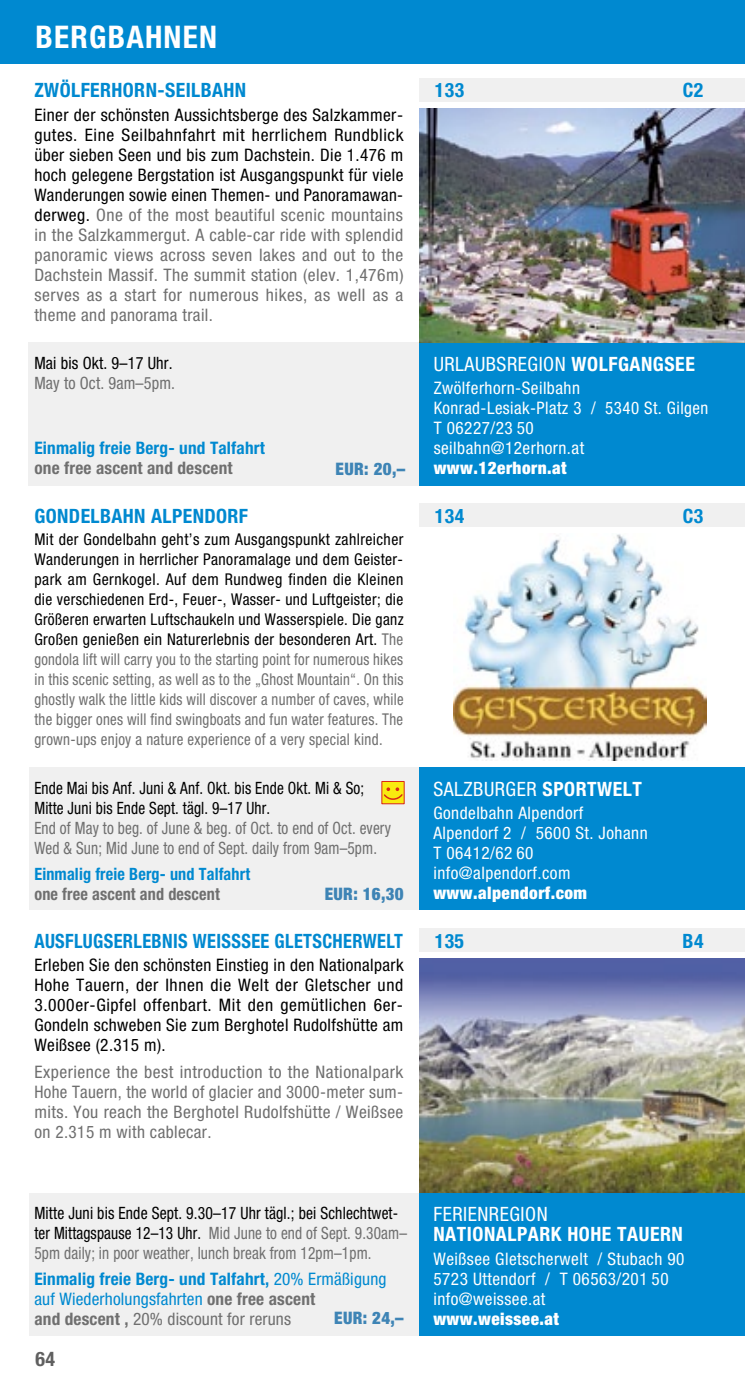
<style>
.page{position:relative;width:745px;height:1382px;background:#fff}
.page>*{position:absolute;margin:0;border:0;box-sizing:border-box;transform-origin:0 0}
.t1{font:700 condensed 31.25px "Helvetica Neue LT Std";letter-spacing:.04em;color:#fff}
.t2{font:700 condensed 20px "Helvetica Neue LT Std";color:#606060}
.t3{font:700 condensed 19.75px "Helvetica Neue LT Std";letter-spacing:.02em;color:#0089d0}
.t4{font:700 condensed 19.75px "Helvetica Neue LT Std";letter-spacing:.025em;color:#fff}
.t5{font:700 condensed 19.75px "Helvetica Neue LT Std";letter-spacing:.02em;color:#0089d0;scale:.93 1}
.t6{font:condensed 19.75px "Helvetica Neue LT Std";color:#fff}
.t7{font:condensed 17.25px/20px "Helvetica Neue LT Std";letter-spacing:.025em;color:#000;text-align:justify}
.t8{font:condensed 17.25px/20px "Helvetica Neue LT Std";letter-spacing:.025em;color:#fff}
.t9{font:condensed 17.25px/20px "Helvetica Neue LT Std";letter-spacing:.025em;color:#6f6f6f;text-align:justify}
.t10{font:condensed 17.25px/20px "Helvetica Neue LT Std";letter-spacing:.01em;color:#0089d0}
.t11{font:900 condensed 17.25px "Helvetica Neue LT Std";letter-spacing:.025em;color:#fff}
.t12{font:700 condensed 17.25px "Helvetica Neue LT Std";letter-spacing:.01em;color:#0089d0}
.t13{font:900 condensed 17.25px "Helvetica Neue LT Std";letter-spacing:.02em;color:#3e84b5}
.t14{font:700 condensed 17.25px "Helvetica Neue LT Std";letter-spacing:.01em;color:#6f6f6f}
.t15{font:condensed 17px/20px "Helvetica Neue LT Std";letter-spacing:.01em;color:#000;scale:.92 1}
.t16{font:condensed 17px/20px "Helvetica Neue LT Std";letter-spacing:.01em;color:#6f6f6f;scale:.9 1}
.t17{font:condensed 17px/20px "Helvetica Neue LT Std";letter-spacing:.01em;color:#000;scale:.9 1}
.t18{font:700 condensed 17px "Helvetica Neue LT Std";letter-spacing:.01em;color:#0089d0;scale:.95 1}
.t19{font:700 condensed 17px "Helvetica Neue LT Std";letter-spacing:.01em;color:#6f6f6f;scale:.95 1}
.t20{font:condensed 17px "Helvetica Neue LT Std";letter-spacing:.01em;color:#000;scale:.95 1}
.t21{font:condensed 17px "Helvetica Neue LT Std";letter-spacing:.01em;color:#6f6f6f;scale:.95 1}
.t22{font:condensed 16.25px/20px "Helvetica Neue LT Std";letter-spacing:.02em;color:#000;text-align:justify}
.s1{color:#6f6f6f}
.s2{font-weight:700}
.s3{font-weight:700;color:#6f6f6f}
</style>
<div class="page">
<div style="left:29px;top:1193px;width:396px;height:142px;background:#f0f0f0"></div>
<div style="left:29px;top:767px;width:396px;height:143px;background:#f0f0f0"></div>
<div style="left:29px;top:342px;width:399px;height:143px;background:#f0f0f0"></div>
<div style="left:0;top:0;width:744px;height:64px;background:#0089d0"></div>
<div style="left:419px;top:78px;width:325px;height:23px;background:#f0f0f0"></div>
<div style="left:419px;top:503px;width:325px;height:24px;background:#f0f0f0"></div>
<div style="left:419px;top:928px;width:325px;height:24px;background:#f0f0f0"></div>
<img style="left:419px;top:959px;width:325px;height:234px">
<div style="left:419px;top:1193px;width:325px;height:142px;background:#0089d0"></div>
<img style="left:453px;top:534px;width:253px;height:227px">
<div style="left:419px;top:767px;width:325px;height:143px;background:#0089d0"></div>
<img style="left:419px;top:108px;width:325px;height:235px">
<div style="left:419px;top:343px;width:325px;height:142px;background:#0089d0"></div>
<div style="left:381px;top:781px;width:23px;height:23px;background:#f9eb0f;border:1px solid #d82717"></div>
<svg style="left:382px;top:787px;width:22px;height:14px"></svg>
<h1 class="t1" style="left:35px;top:18px;width:183px">BERGBAHNEN</h1>
<p class="t3" style="left:34px;top:79px;width:167px">Zwölferhorn-Seilbahn</p>
<p class="t3" style="left:434px;top:79px;width:31px">133</p>
<p class="t3" style="left:682px;top:79px;width:22px">C 2</p>
<p class="t7" style="left:34px;top:104px;width:370px">Einer der schönsten Aussichtsberge des Salzkammer&shy;gutes. Eine Seilbahnfahrt mit herrlichem Rundblick über sieben Seen und bis zum Dachstein. Die 1.476 m hoch gelegene Bergstation ist Ausgangspunkt für viele Wanderungen sowie einen Themen- und Panoramawan&shy;derweg. <span class="s1">One of the most beautiful scenic mountains in the Salzkammergut. A cable-car ride with splendid panoramic views across seven lakes and out to the Dachstein Massif. The summit station (elev. 1,476m) serves as a start for numerous hikes, as well as a theme and panorama trail.</span></p>
<p class="t20" style="left:34px;top:353px;width:147px">Mai bis Okt. 9–17 Uhr.</p>
<p class="t21" style="left:34px;top:373px;width:149px">May to Oct. 9am–5pm.</p>
<p class="t12" style="left:34px;top:438px;width:232px">Einmalig freie Berg- und Talfahrt</p>
<p class="t14" style="left:34px;top:458px;width:199px">one free ascent and descent</p>
<p class="t13" style="left:335px;top:458px;width:71px">EUR: 20,–</p>
<p class="t6" style="left:433px;top:352px;width:22px">Urlaubsregion</p>
<p class="t4" style="left:571px;top:352px;width:59px">Wolfgang</p>
<p class="t4" style="left:664px;top:352px;width:21px">see</p>
<p class="t8" style="left:433px;top:378px;width:276px">Zwölferhorn-Seilbahn<br>Konrad-Lesiak-Platz 3 / 5340 St. Gilgen<br>T 06227/23 50<br>seilbahn@12erhorn.at</p>
<p class="t11" style="left:433px;top:458px;width:134px">www.12erhorn.at</p>
<p class="t3" style="left:34px;top:504px;width:35px">Gondelbahn</p>
<p class="t3" style="left:151px;top:504px;width:98px">Alpendorf</p>
<p class="t3" style="left:434px;top:504px;width:31px">134</p>
<p class="t3" style="left:682px;top:504px;width:22px">C 3</p>
<p class="t22" style="left:34px;top:529px;width:370px">Mit der Gondelbahn geht’s zum Ausgangspunkt zahlreicher Wanderungen in herrlicher Panoramalage und dem Geister&shy;park am Gernkogel. Auf dem Rundweg finden die Kleinen die verschiedenen Erd-, Feuer-, Wasser- und Luftgeister; die Größeren erwarten Luftschaukeln und Wasserspiele. Die ganz Großen genießen ein Naturerlebnis der besonderen Art. <span class="s1">The gondola lift will carry you to the starting point for numerous hikes in this scenic setting, as well as to the „Ghost Mountain“. On this ghostly walk the little kids will discover a number of caves, while the bigger ones will find swingboats and fun water features. The grown-ups enjoy a nature experience of a very special kind.</span></p>
<p class="t17" style="left:34px;top:778px;width:367px">Ende Mai bis Anf. Juni &amp; Anf. Okt. bis Ende Okt. Mi &amp; So;<br>Mitte Juni bis Ende Sept. tägl. 9–17 Uhr.</p>
<p class="t16" style="left:34px;top:818px;width:397px">End of May to beg. of June &amp; beg. of Oct. to end of Oct. every<br>Wed &amp; Sun; Mid June to end of Sept. daily from 9am–5pm.</p>
<p class="t18" style="left:34px;top:863px;width:228px">Einmalig freie Berg- und Talfahrt</p>
<p class="t19" style="left:34px;top:883px;width:197px">one free ascent and descent</p>
<p class="t13" style="left:324px;top:883px;width:80px">EUR: 16,30</p>
<p class="t6" style="left:433px;top:777px;width:22px">Salzburger</p>
<p class="t4" style="left:542px;top:777px;width:45px">Sportwelt</p>
<p class="t8" style="left:433px;top:803px;width:216px">Gondelbahn Alpendorf<br>Alpendorf 2 / 5600 St. Johann<br>T 06412/62 60 info@alpendorf.com</p>
<p class="t11" style="left:433px;top:883px;width:155px">www.alpendorf.com</p>
<p class="t5" style="left:34px;top:929px;width:97px">Ausflugserlebn</p>
<p class="t5" style="left:173px;top:929px;width:183px">is WeiSSsee Gletscherwelt</p>
<p class="t3" style="left:434px;top:929px;width:31px">135</p>
<p class="t3" style="left:682px;top:929px;width:22px">B4</p>
<p class="t7" style="left:34px;top:955px;width:370px">Erleben Sie den schönsten Einstieg in den Nationalpark Hohe Tauern, der Ihnen die Welt der Gletscher und 3.000er-Gipfel offenbart. Mit den gemütlichen 6er-Gondeln schweben Sie zum Berghotel Rudolfshütte am Weißsee (2.315 m).</p>
<p class="t9" style="left:34px;top:1062px;width:370px">Experience the best introduction to the Nationalpark Hohe Tauern, the world of glacier and 3000-meter sum&shy;mits. You reach the Berghotel Rudolfshütte / Weißsee on 2.315 m with cablecar.</p>
<p class="t15" style="left:34px;top:1203px;width:406px">Mitte Juni bis Ende Sept. 9.30–17 Uhr tägl.; bei Schlechtwet&shy;ter Mittagspause 12–13 Uhr. <span class="s1">Mid June to end of Sept. 9.30am–<br>5pm daily; in poor weather, lunch break from 12pm–1pm.</span></p>
<p class="t10" style="left:34px;top:1268px;width:353px"><span class="s2">Einmalig freie Berg- und Talfahrt,</span> 20% Ermäßigung auf Wiederholungsfahrten <span class="s3">one free ascent<br>and descent ,</span> <span class="s1">20% discount for reruns</span></p>
<p class="t13" style="left:334px;top:1307px;width:71px">EUR: 24,–</p>
<p class="t2" style="left:35px;top:1347px;width:21px">64</p>
<p class="t6" style="left:433px;top:1203px;width:20px">Ferienregion</p>
<p class="t4" style="left:433px;top:1222px;width:228px">Nationalpark Hohe Tauern</p>
<p class="t8" style="left:433px;top:1248px;width:252px">Weißsee Gletscherwelt / Stubach 90<br>5723 Uttendorf / T 06563/201 50 info@weissee.at</p>
<p class="t11" style="left:433px;top:1308px;width:127px">www.weissee.at</p>
</div>
